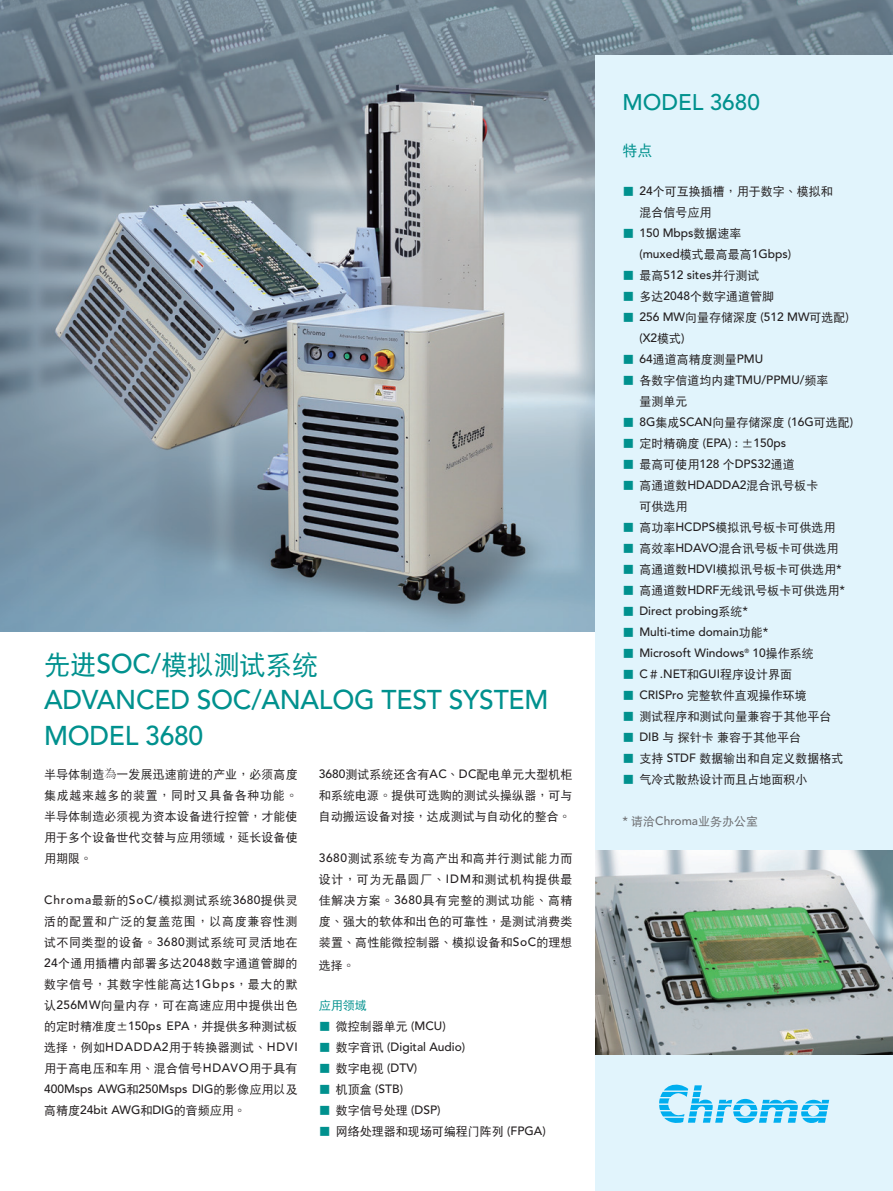
<style>
.page{position:relative;width:893px;height:1191px;background:#fff}
.page>*{position:absolute;margin:0;border:0;box-sizing:border-box;transform-origin:0 0}
.正常{font:500 27px "Avenir";letter-spacing:-.01em;color:#00918e}
.正常-2{font:27px "DF Hei W5 GB5";letter-spacing:-.01em;color:#00918e}
.正常-3{font:500 22.5px "Avenir";color:#00918e}
.正常-4{font:15px "DF Hei W5 GB5";color:#00918e}
.正常-5{font:12px/21px "DF Hei W5 GB5";color:#231f20;text-align:justify}
.正常-6{font:500 12px "Avenir";color:#231f20}
.正常-7{font:500 12px "Avenir";color:#6c6d70}
.t1{font:12px "DF Hei W5 GB5";color:#00918e}
.s1{font-family:"Avenir";font-weight:500}
.s2{font-family:"Adobe Song Std";font-weight:300}
.s3{color:#00918e}
.s4{font-family:"DF Hei W5 GB5";font-weight:400;color:#00918e}
.s5{font-family:"DF Hei W5 GB5";font-weight:400}
</style>
<div class="page">
<img style="left:0;top:0;width:893px;height:631px">
<div style="left:595px;top:55px;width:298px;height:1136px;background:#e1f4fc"></div>
<svg style="left:659px;top:1084px;width:170px;height:39px"></svg>
<img style="left:595px;top:850px;width:298px;height:204px">
<p class="正常-2" style="left:44px;top:651px;width:276px">先進<span class="s1">SOC/</span>模擬測試系統</p>
<p class="正常" style="left:44px;top:684px;width:506px">ADVANCED SOC/ANALOG TEST SYSTEM</p>
<p class="正常" style="left:44px;top:720px;width:161px">MODEL 3680</p>
<p class="正常-5" style="left:44px;top:763px;width:255px">半導體製造<span class="s2">為</span>一發展迅速前進的產業，必須高度集成越來越多的裝置，同時又具備各種功能。半導體製造必須視為資本設備進行控管，才能使用於多個設備世代交替與應用領域，延長設備使用期限。</p>
<p class="正常-5" style="left:44px;top:889px;width:255px"><span class="s1">Chroma</span>最新的<span class="s1">SoC/</span>模擬測試系統<span class="s1">3680</span>提供靈活的配置和廣泛的覆蓋範圍，以高度兼容性測試不同類型的設備。<span class="s1">3680</span>測試系統可靈活地在<span class="s1">24</span>個通用插槽內部署多達<span class="s1">2048</span>數字通道管腳的數字信號，其數字性能高達<span class="s1">1Gbps</span>，最大的默認<span class="s1">256MW</span>向量內存，可在高速應用中提供出色的定時精准度±<span class="s1">150ps EPA</span>，並提供多種測試板選擇，例如<span class="s1">HDADDA2</span>用於轉換器測試、<span class="s1">HDVI</span>用於高電壓和車用、混合信號<span class="s1">HDAVO</span>用於具有<span class="s1">400Msps AWG</span>和<span class="s1">250Msps DIG</span>的影像應用以及高精度<span class="s1">24bit AWG</span>和<span class="s1">DIG</span>的音頻應用。</p>
<p class="正常-5" style="left:319px;top:763px;width:255px"><span class="s1">3680</span>測試系統還含有<span class="s1">AC</span>、<span class="s1">DC</span>配電單元大型機櫃和系統電源。提供可選購的測試頭操縱器，可與自動搬運設備對接，達成測試與自動化的整合。</p>
<p class="正常-5" style="left:319px;top:847px;width:255px"><span class="s1">3680</span>測試系統專為高產出和高並行測試能力而設計，可為無晶圓廠、<span class="s1">IDM</span>和測試機構提供最佳解決方案。<span class="s1">3680</span>具有完整的測試功能、高精度、強大的軟體和出色的可靠性，是測試消費類裝置、高性能微控制器、模擬設備和<span class="s1">SoC</span>的理想</p>
<p class="正常-5" style="left:319px;top:955px;width:37px">選擇。</p>
<p class="t1" style="left:319px;top:999px;width:49px">應用領域</p>
<p class="正常-5" style="left:319px;top:1015px;width:128px"><span class="s3">■</span> 微控制器單元 <span class="s1">(MCU)</span></p>
<p class="正常-6" style="left:319px;top:1039px;width:148px"><span class="s4">■</span> <span class="s5">數字音訊</span> (Digital Audio)</p>
<p class="正常-6" style="left:319px;top:1060px;width:100px"><span class="s4">■</span> <span class="s5">數字電視</span> (DTV)</p>
<p class="正常-6" style="left:319px;top:1081px;width:86px"><span class="s4">■</span> <span class="s5">機頂盒</span> (STB)</p>
<p class="正常-5" style="left:319px;top:1099px;width:123px"><span class="s3">■</span> 數字信號處理 <span class="s1">(DSP)</span></p>
<p class="正常-5" style="left:319px;top:1120px;width:228px"><span class="s3">■</span> 網絡處理器和現場可編程門陣列 <span class="s1">(FPGA)</span></p>
<p class="正常-3" style="left:622px;top:89px;width:139px">MODEL 3680</p>
<p class="正常-4" style="left:622px;top:143px;width:31px">特點</p>
<p class="正常-5" style="left:622px;top:181px;width:212px"><span class="s3">■</span> <span class="s1">24</span>個可互換插槽，用於數字、模擬和</p>
<p class="正常-5" style="left:639px;top:202px;width:73px">混合信號應用</p>
<p class="正常-6" style="left:622px;top:226px;width:121px"><span class="s4">■</span> 150 Mbps<span class="s5">數據速率</span></p>
<p class="正常-6" style="left:639px;top:247px;width:153px">(muxed<span class="s5">模式最高最高</span>1Gbps)</p>
<p class="正常-6" style="left:622px;top:268px;width:139px"><span class="s4">■</span> <span class="s5">最高</span>512 sites<span class="s5">並行測試</span></p>
<p class="正常-5" style="left:622px;top:286px;width:153px"><span class="s3">■</span> 多達<span class="s1">2048</span>個數字通道管腳</p>
<p class="正常-6" style="left:622px;top:310px;width:228px"><span class="s4">■</span> 256 MW<span class="s5">向量存儲深度</span> (512 MW<span class="s5">可選配</span>)</p>
<p class="正常-6" style="left:639px;top:331px;width:47px">(X2<span class="s5">模式</span>)</p>
<p class="正常-5" style="left:622px;top:349px;width:142px"><span class="s3">■</span> <span class="s1">64</span>通道高精度測量<span class="s1">PMU</span></p>
<p class="正常-5" style="left:622px;top:370px;width:208px"><span class="s3">■</span> 各數字信道均內建<span class="s1">TMU/PPMU/</span>頻率</p>
<p class="正常-5" style="left:639px;top:391px;width:49px">量測單元</p>
<p class="正常-6" style="left:622px;top:415px;width:232px"><span class="s4">■</span> 8G<span class="s5">集成</span>SCAN<span class="s5">向量存儲深度</span> (16G<span class="s5">可選配</span>)</p>
<p class="正常-6" style="left:622px;top:436px;width:165px"><span class="s4">■</span> <span class="s5">定時精確度</span> (EPA) : <span class="s5">±</span>150ps</p>
<p class="正常-5" style="left:622px;top:454px;width:174px"><span class="s3">■</span> 最高可使用<span class="s1">128</span> 個<span class="s1">DPS32</span>通道</p>
<p class="正常-5" style="left:622px;top:475px;width:198px"><span class="s3">■</span> 高通道數<span class="s1">HDADDA2</span>混合訊號板卡</p>
<p class="正常-5" style="left:639px;top:496px;width:49px">可供選用</p>
<p class="正常-5" style="left:622px;top:517px;width:215px"><span class="s3">■</span> 高功率<span class="s1">HCDPS</span>模擬訊號板卡可供選用</p>
<p class="正常-5" style="left:622px;top:538px;width:218px"><span class="s3">■</span> 高效率<span class="s1">HDAVO</span>混合訊號板卡可供選用</p>
<p class="正常-5" style="left:622px;top:559px;width:221px"><span class="s3">■</span> 高通道數<span class="s1">HDVI</span>模擬訊號板卡可供選用<span class="s1">*</span></p>
<p class="正常-5" style="left:622px;top:580px;width:224px"><span class="s3">■</span> 高通道數<span class="s1">HDRF</span>無線訊號板卡可供選用<span class="s1">*</span></p>
<p class="正常-6" style="left:622px;top:604px;width:127px"><span class="s4">■</span> Direct probing<span class="s5">系統</span>*</p>
<p class="正常-6" style="left:622px;top:625px;width:148px"><span class="s4">■</span> Multi-time domain<span class="s5">功能</span>*</p>
<p class="正常-6" style="left:622px;top:646px;width:193px"><span class="s4">■</span> Microsoft Windows<sup>®</sup> 10<span class="s5">操作系統</span></p>
<p class="正常-6" style="left:622px;top:667px;width:171px"><span class="s4">■</span> C<span class="s5">＃</span>.NET<span class="s5">和</span>GUI<span class="s5">程序設計界面</span></p>
<p class="正常-5" style="left:622px;top:685px;width:186px"><span class="s3">■</span> <span class="s1">CRISPro</span> 完整軟件直觀操作環境</p>
<p class="正常-5" style="left:622px;top:706px;width:211px"><span class="s3">■</span> 測試程序和測試向量兼容于其他平臺</p>
<p class="正常-5" style="left:622px;top:727px;width:180px"><span class="s3">■</span> <span class="s1">DIB</span> 與探針卡兼容于其他平臺</p>
<p class="正常-5" style="left:622px;top:748px;width:223px"><span class="s3">■</span> 支持 <span class="s1">STDF</span> 數據輸出和自定義數據格式</p>
<p class="正常-5" style="left:622px;top:769px;width:187px"><span class="s3">■</span> 氣冷式散熱設計而且占地面積小</p>
<p class="正常-7" style="left:622px;top:814px;width:137px">* <span class="s5">請洽</span>Chroma<span class="s5">業務辦公室</span></p>
</div>
